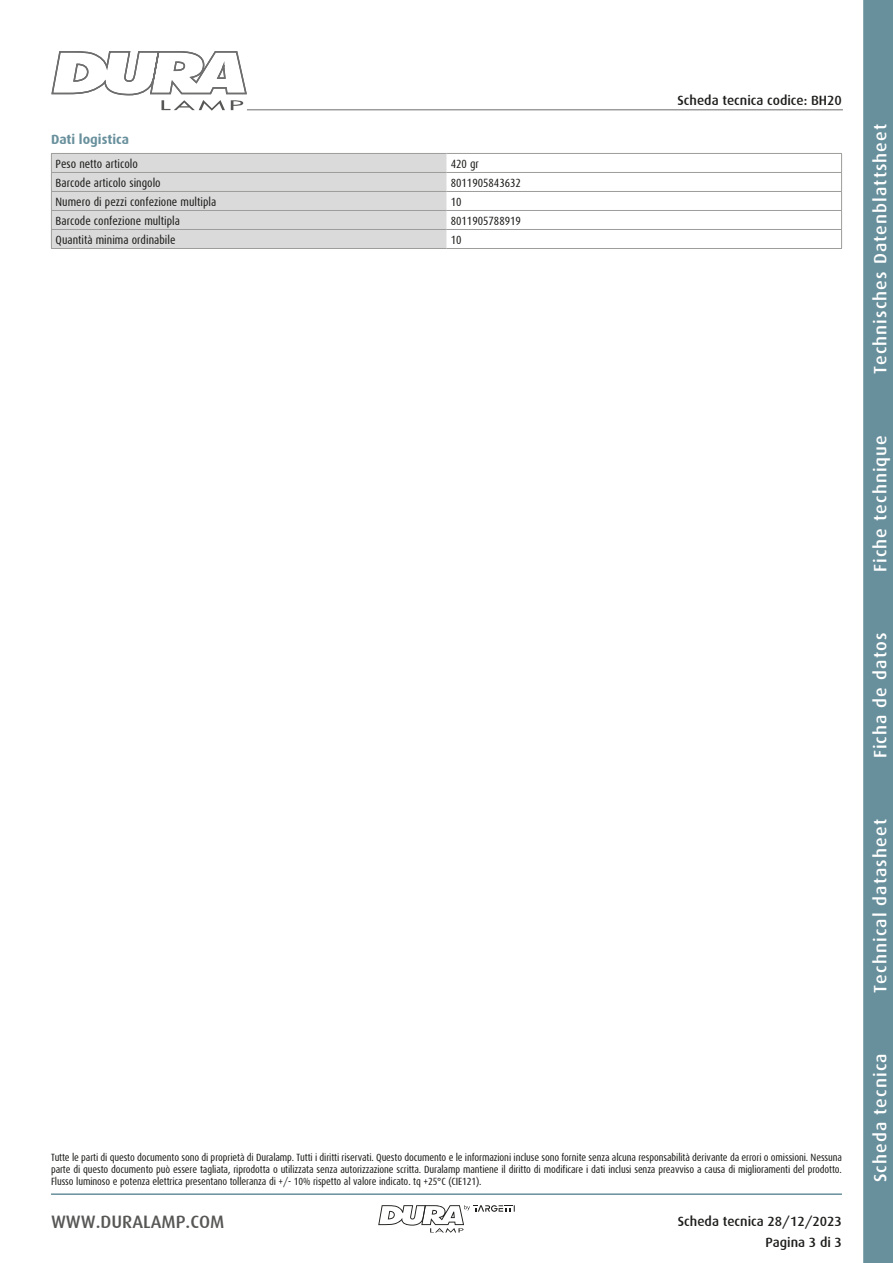
<style>
.page{position:relative;width:893px;height:1263px;background:#fff}
.page>*{position:absolute;margin:0;border:0;box-sizing:border-box;transform-origin:0 0}
.t1{font:500 18px "Dax";letter-spacing:.06em;color:#fff}
.t2{font:500 18px "Dax";color:#575756}
.t3{font:500 13.5px/21.3px "Dax";color:#1d1d1b;text-align:right}
.t4{font:700 13.5px "Dax";color:#68909c}
.t5{font:12px "Dax Condensed";color:#1d1d1b}
.t6{font:10.5px/12px "Dax Condensed";letter-spacing:-.01em;color:#1d1d1b;text-align:justify}
</style>
<div class="page">
<svg style="left:863px;top:0;width:30px;height:1263px;background:#6b929e"></svg>
<hr style="left:51px;top:1193px;width:791px;height:2px;background:#68909c">
<svg style="left:51px;top:51px;width:197px;height:60px"></svg>
<svg style="left:378px;top:1205px;width:137px;height:28px"></svg>
<hr style="left:247px;top:109px;width:596px;height:1px;background:#9d9d9c">
<hr style="left:446px;top:153px;width:396px;height:1px;background:#9d9d9c">
<hr style="left:446px;top:172px;width:396px;height:1px;background:#9d9d9c">
<hr style="left:446px;top:191px;width:396px;height:1px;background:#9d9d9c">
<hr style="left:446px;top:210px;width:396px;height:1px;background:#9d9d9c">
<hr style="left:446px;top:229px;width:396px;height:1px;background:#9d9d9c">
<svg style="left:841px;top:154px;width:1px;height:94px"></svg>
<hr style="left:446px;top:248px;width:396px;height:1px;background:#9d9d9c">
<div style="left:51px;top:153px;width:395px;height:95px;background:#dadada"></div>
<hr style="left:51px;top:248px;width:395px;height:1px;background:#9d9d9c">
<p class="t4" style="left:51px;top:132px;width:80px">Dati logistica</p>
<p class="t5" style="left:56px;top:157px;width:84px">Peso netto articolo</p>
<p class="t5" style="left:451px;top:157px;width:30px">420 gr</p>
<p class="t5" style="left:56px;top:177px;width:107px">Barcode articolo singolo</p>
<p class="t5" style="left:451px;top:177px;width:72px">8011905843632</p>
<p class="t5" style="left:56px;top:196px;width:162px">Numero di pezzi confezione multipla</p>
<p class="t5" style="left:451px;top:196px;width:12px">10</p>
<p class="t5" style="left:56px;top:215px;width:126px">Barcode confezione multipla</p>
<p class="t5" style="left:451px;top:215px;width:72px">8011905788919</p>
<p class="t5" style="left:56px;top:234px;width:121px">Quantità minima ordinabile</p>
<p class="t5" style="left:451px;top:234px;width:12px">10</p>
<p class="t3" style="left:677px;top:90px;width:166px">Scheda tecnica codice: BH20</p>
<p class="t6" style="left:51px;top:1151px;width:792px">Tutte le parti di questo documento sono di proprietà di Duralamp. Tutti i diritti riservati. Questo documento e le informazioni incluse sono fornite senza alcuna responsabilità derivante da errori o omissioni. Nessuna parte di questo documento può essere tagliata, riprodotta o utilizzata senza autorizzazione scritta. Duralamp mantiene il diritto di modificare i dati inclusi senza preavviso a causa di miglioramenti del prodotto.<br>Flusso luminoso e potenza elettrica presentano tolleranza di +/- 10% rispetto al valore indicato. tq +25°C (CIE121).</p>
<h1 class="t2" style="left:51px;top:1212px;width:175px">WWW.DURALAMP.COM</h1>
<p class="t3" style="left:678px;top:1211px;width:166px">Scheda tecnica 28/12/2023<br>Pagina 3 di 3</p>
<h1 class="t1" style="left:870px;top:374px;width:252px;rotate:-90deg">Technisches Datenblattsheet</h1>
<h1 class="t1" style="left:870px;top:572px;width:139px;rotate:-90deg">Fiche technique</h1>
<h1 class="t1" style="left:870px;top:758px;width:127px;rotate:-90deg">Ficha de datos</h1>
<h1 class="t1" style="left:870px;top:993px;width:175px;rotate:-90deg">Technical datasheet</h1>
<h1 class="t1" style="left:870px;top:1182px;width:130px;rotate:-90deg">Scheda tecnica</h1>
</div>
